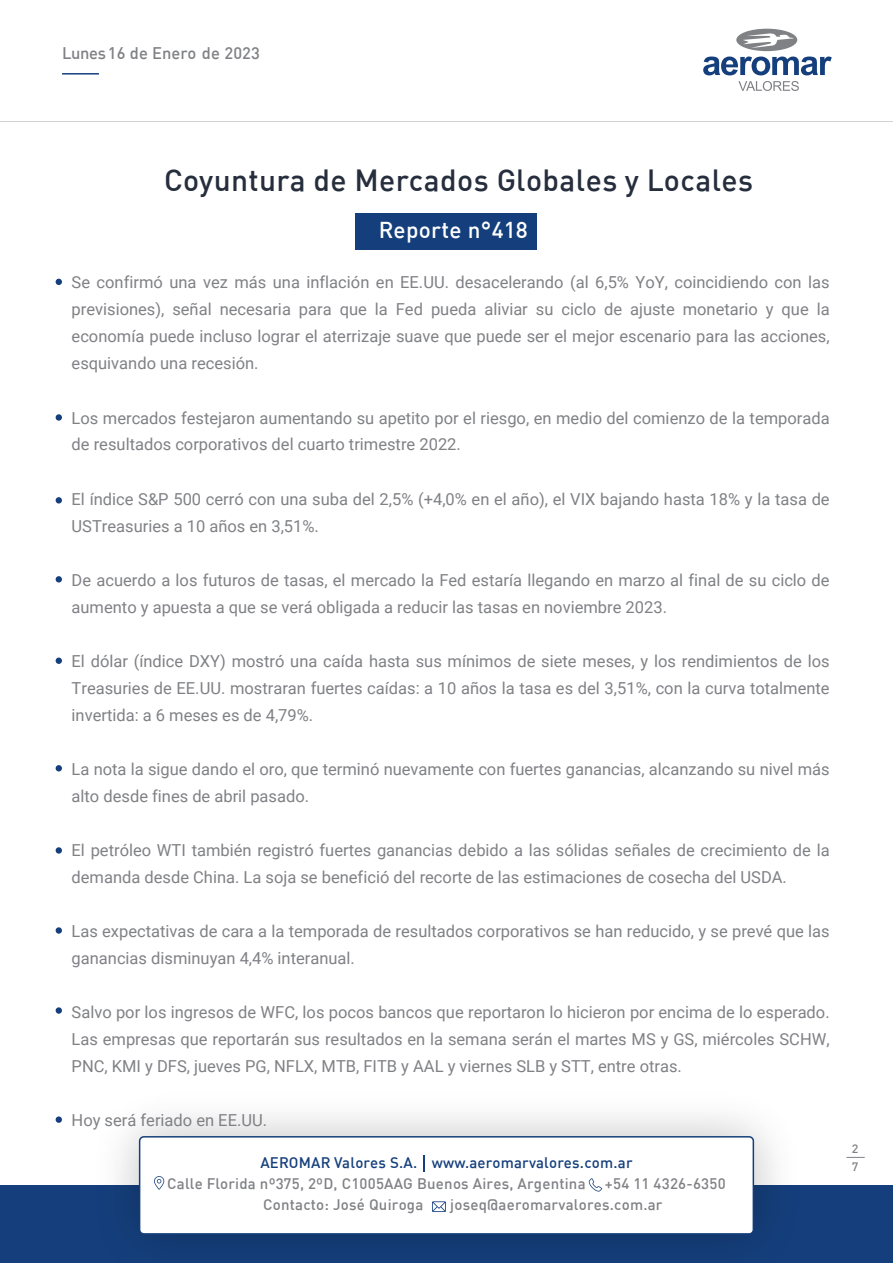
<style>
.page{position:relative;width:893px;height:1263px;background:#fff}
.page>*{position:absolute;margin:0;border:0;box-sizing:border-box;transform-origin:0 0}
.t1{font:500 30px "DIN";letter-spacing:.015em;color:#262e3d}
.t2{font:500 22.5px "DIN";letter-spacing:.015em;color:#fff}
.t3{font:16.5px/27px "Roboto";color:#808185}
.t4{font:500 16.5px "DIN";color:#808185}
.t5{font:500 15px "DIN";letter-spacing:.015em;color:#808185}
.t6{font:500 15px "DIN";letter-spacing:.015em;color:#153f7c}
.t7{font:500 12px "DIN";color:#808185}
</style>
<div class="page">
<hr style="left:0;top:121px;width:893px;height:1px;background:#808185">
<svg style="left:703px;top:57px;width:129px;height:18px"></svg>
<svg style="left:738px;top:81px;width:61px;height:10px"></svg>
<div style="left:736px;top:29px;width:61px;height:22px;background:#808185;border-radius:50%"></div>
<svg style="left:743px;top:33px;width:51px;height:15px"></svg>
<hr style="left:62px;top:73px;width:37px;height:2px;background:#153f7c">
<div style="left:356px;top:213px;width:181px;height:36px;background:#153f7c"></div>
<div style="left:0;top:1185px;width:893px;height:78px;background:#153f7c"></div>
<div style="left:140px;top:1137px;width:613px;height:97px;background:#fff;border-radius:4px"></div>
<div style="left:139px;top:1136px;width:615px;height:98px;border:2px solid #153f7c;border-radius:4px"></div>
<svg style="left:424px;top:1155px;width:1px;height:17px"></svg>
<svg style="left:432px;top:1201px;width:14px;height:11px"></svg>
<svg style="left:589px;top:1178px;width:13px;height:13px"></svg>
<svg style="left:154px;top:1176px;width:10px;height:14px"></svg>
<svg style="left:846px;top:1157px;width:19px;height:1px"></svg>
<svg style="left:56px;top:279px;width:6px;height:6px"></svg>
<div style="left:56px;top:657px;width:6px;height:7px;background:#153f7c;border-radius:50%"></div>
<div style="left:56px;top:1116px;width:6px;height:7px;background:#153f7c;border-radius:50%"></div>
<svg style="left:56px;top:765px;width:6px;height:6px"></svg>
<div style="left:56px;top:847px;width:6px;height:7px;background:#153f7c;border-radius:50%"></div>
<div style="left:56px;top:927px;width:6px;height:7px;background:#153f7c;border-radius:50%"></div>
<div style="left:56px;top:1007px;width:6px;height:7px;background:#153f7c;border-radius:50%"></div>
<svg style="left:56px;top:497px;width:6px;height:6px"></svg>
<div style="left:56px;top:414px;width:6px;height:7px;background:#153f7c;border-radius:50%"></div>
<svg style="left:56px;top:576px;width:6px;height:6px"></svg>
<p class="t4" style="left:62px;top:43px;width:199px">Lunes16 de Enero de 2023</p>
<h1 class="t1" style="left:164px;top:161px;width:590px">Coyuntura de Mercados Globales y Locales</h1>
<h2 class="t2" style="left:379px;top:216px;width:151px">Reporte n°418</h2>
<p class="t3" style="left:72px;top:268px;width:760px;text-align:justify">Se confirmó una vez más una inflación en EE.UU. desacelerando (al 6,5% YoY, coincidiendo con las previsiones), señal necesaria para que la Fed pueda aliviar su ciclo de ajuste monetario y que la economía puede incluso lograr el aterrizaje suave que puede ser el mejor escenario para las acciones, esquivando una recesión.</p>
<p class="t3" style="left:72px;top:403px;width:760px">Los mercados festejaron aumentando su apetito por el riesgo, en medio del comienzo de la temporada de resultados corporativos del cuarto trimestre 2022.</p>
<p class="t3" style="left:72px;top:484px;width:760px">El índice S&amp;P 500 cerró con una suba del 2,5% (+4,0% en el año), el VIX bajando hasta 18% y la tasa de<br>USTreasuries a 10 años en 3,51%.</p>
<p class="t3" style="left:72px;top:565px;width:760px">De acuerdo a los futuros de tasas, el mercado la Fed estaría llegando en marzo al final de su ciclo de aumento y apuesta a que se verá obligada a reducir las tasas en noviembre 2023.</p>
<p class="t3" style="left:72px;top:646px;width:760px;text-align:justify">El dólar (índice DXY) mostró una caída hasta sus mínimos de siete meses, y los rendimientos de los Treasuries de EE.UU. mostraran fuertes caídas: a 10 años la tasa es del 3,51%, con la curva totalmente invertida: a 6 meses es de 4,79%.</p>
<p class="t3" style="left:72px;top:754px;width:760px">La nota la sigue dando el oro, que terminó nuevamente con fuertes ganancias, alcanzando su nivel más alto desde fines de abril pasado.</p>
<p class="t3" style="left:72px;top:835px;width:760px">El petróleo WTI también registró fuertes ganancias debido a las sólidas señales de crecimiento de la demanda desde China. La soja se benefició del recorte de las estimaciones de cosecha del USDA.</p>
<p class="t3" style="left:72px;top:916px;width:760px">Las expectativas de cara a la temporada de resultados corporativos se han reducido, y se prevé que las ganancias disminuyan 4,4% interanual.</p>
<p class="t3" style="left:72px;top:997px;width:760px;text-align:justify">Salvo por los ingresos de WFC, los pocos bancos que reportaron lo hicieron por encima de lo esperado.<br>Las empresas que reportarán sus resultados en la semana serán el martes MS y GS, miércoles SCHW, PNC, KMI y DFS, jueves PG, NFLX, MTB, FITB y AAL y viernes SLB y STT, entre otras.</p>
<p class="t3" style="left:72px;top:1105px;width:197px">Hoy será feriado en EE.UU.</p>
<p class="t7" style="left:852px;top:1141px;width:8px">2</p>
<p class="t6" style="left:260px;top:1153px;width:374px">AEROMAR Valores S.A. www.aeromarvalores.com.ar</p>
<p class="t7" style="left:852px;top:1159px;width:8px">7</p>
<p class="t5" style="left:167px;top:1174px;width:420px">Calle Florida nº375, 2ºD, C1005AAG Buenos Aires, Argentina</p>
<p class="t5" style="left:605px;top:1174px;width:122px">+54 11 4326-6350</p>
<p class="t5" style="left:263px;top:1195px;width:162px">Contacto: José Quiroga</p>
<p class="t5" style="left:450px;top:1195px;width:214px">joseq@aeromarvalores.com.ar</p>
</div>
